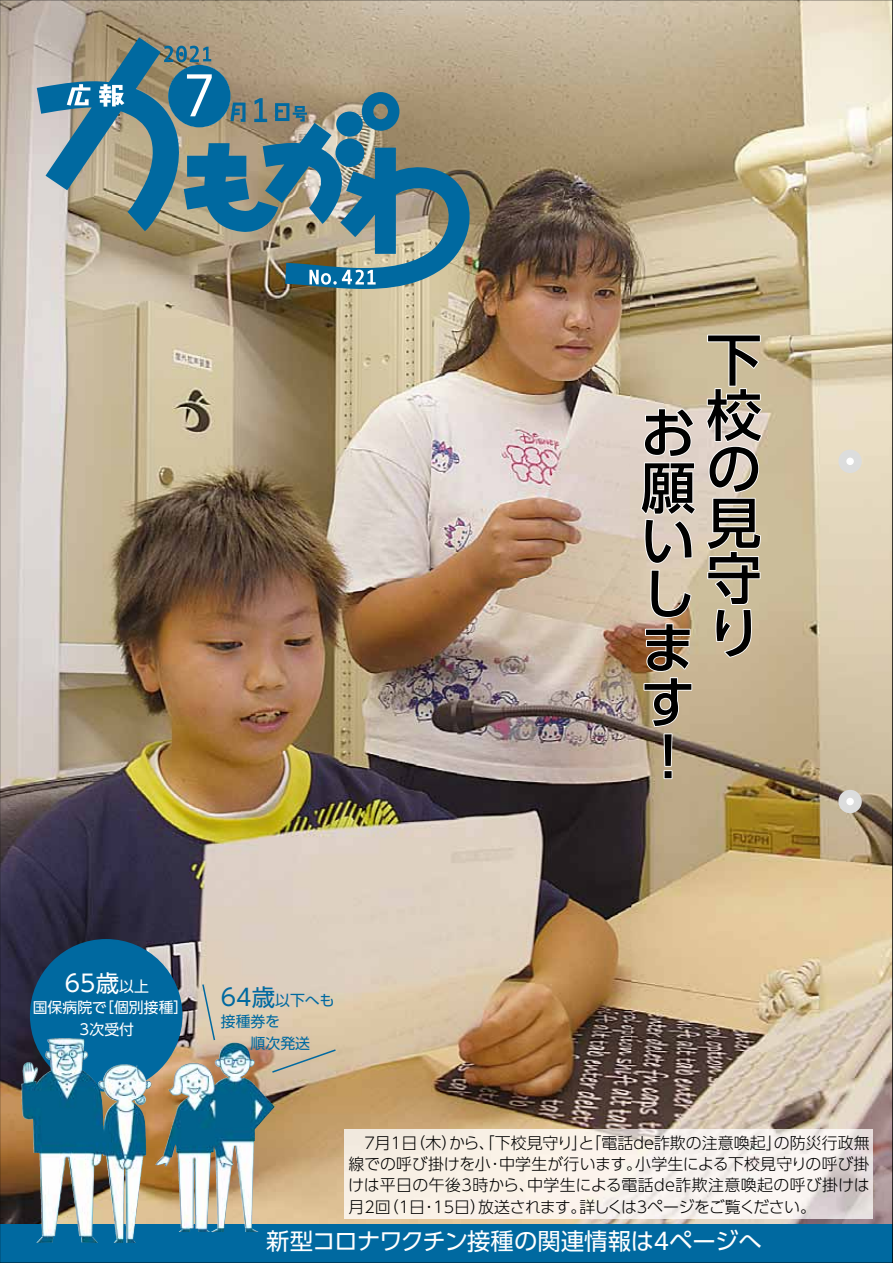
<style>
.page{position:relative;width:893px;height:1263px;background:#fff}
.page>*{position:absolute;margin:0;border:0;box-sizing:border-box;transform-origin:0 0}
.t1{font:55.35px/53.8px "BIZ UDP Shin Go Medium";color:#000;text-align:justify}
.t2{font:23.4px "BIZ UDP Shin Go";color:#fff}
.t3{font:23.4px "BIZ UDP Shin Go";color:#0069a0}
.t4{font:15.9px/21.3px "BIZ UDP Shin Go Light";letter-spacing:.015em;color:#000;text-align:justify}
.t5{font:14.85px/21.3px "BIZ UDP Shin Go";color:#fff;text-align:center}
.t6{font:14.85px/21.3px "BIZ UDP Shin Go";color:#0069a0}
.s1{font-size:23.4px}
</style>
<div class="page">
<img style="left:0;top:0;width:892px;height:1263px">
<svg style="left:892px;top:0;width:1px;height:1263px"></svg>
<h1 class="t1" style="left:640px;top:406px;width:56px">お願いします</h1>
<h1 class="t1" style="left:640px;top:730px;width:33px">!</h1>
<h1 class="t1" style="left:706px;top:332px;width:56px;line-height:54.8px">下校の見守り</h1>
<p class="t5" style="left:96px;top:976px;width:55px"><span class="s1">歳</span>以上</p>
<h2 class="t2" style="left:65px;top:971px;width:32px">６５</h2>
<p class="t5" style="left:33px;top:997px;width:150px">国保病院で［個別接種[<br>３次受付</p>
<p class="t6" style="left:252px;top:990px;width:84px"><span class="s1">歳</span>以下へも</p>
<h2 class="t3" style="left:221px;top:985px;width:32px">６４</h2>
<p class="t6" style="left:241px;top:1011px;width:71px;text-indent:-20px">接種券を<br>　順次発送</p>
<p class="t4" style="left:348px;top:1132px;width:523px;text-indent:16px">７月１日木（ ）から、「下校見守りと」 「電話de詐欺の注意喚起」の防災行政無線での呼び掛けを小・中学生が行います。小学生による下校見守りの呼び掛けは平日の午後３時から、中学生による電話de詐欺注意喚起の呼び掛けは</p>
<p class="t4" style="left:348px;top:1196px;width:462px">月２回１（ 日・15日）放送されます。詳しくは３ページをご覧ください。</p>
<h2 class="t2" style="left:266px;top:1230px;width:497px">新型コロナワクチン接種の関連情報は４ページへ</h2>
</div>
